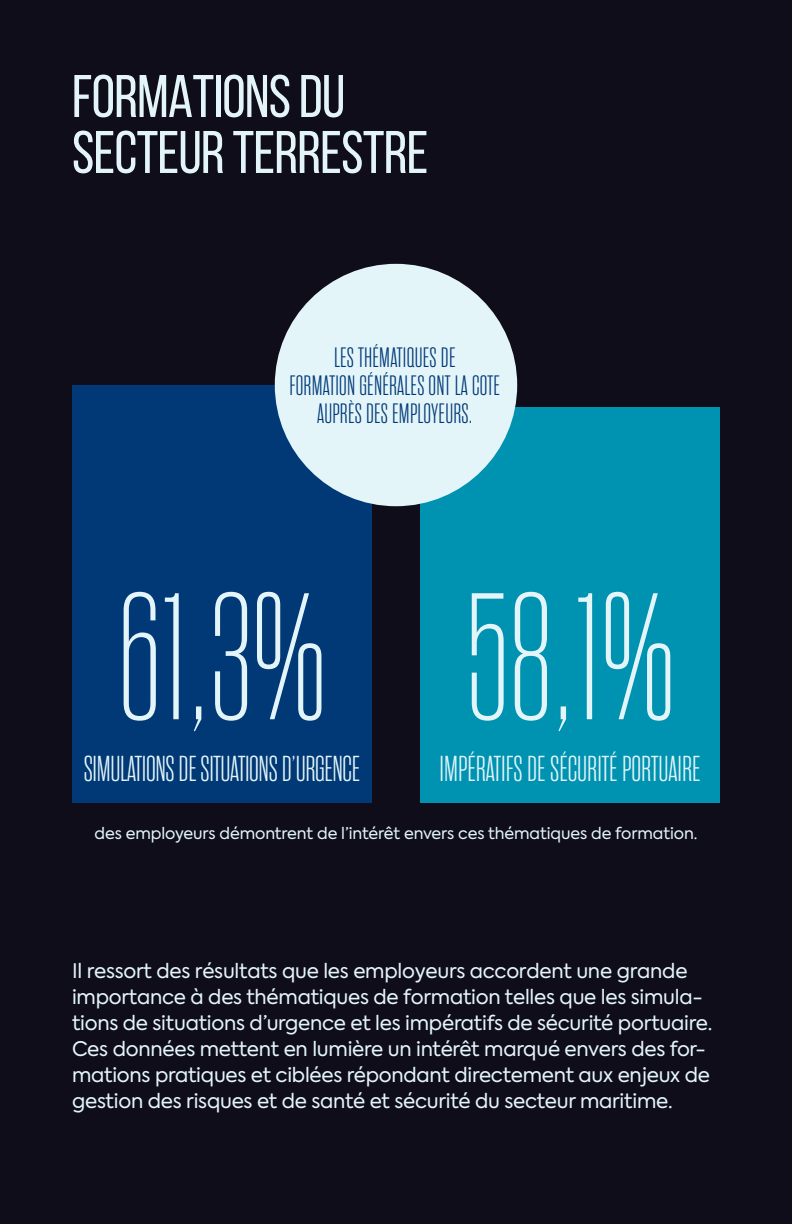
<style>
.page{position:relative;width:792px;height:1224px;background:#0f0d19}
.page>*{position:absolute;margin:0;border:0;box-sizing:border-box;transform-origin:0 0}
.t1{font:100 180px "Rama Gothic M";color:#e4f5fa}
.t2{font:60px/56px "Bebas Neue";letter-spacing:-.01em;color:#e4f5fa}
.t3{font:300 36px "Rama Gothic M";letter-spacing:-.01em;color:#e4f5fa}
.t4{font:300 28px/28px "Rama Gothic M";letter-spacing:.01em;color:#003976;text-align:center}
.t5{font:20px/26px "Axiforma";letter-spacing:-.01em;color:#e4f5fa}
.t6{font:16px "Axiforma";letter-spacing:-.005em;color:#e4f5fa}
</style>
<div class="page">
<div style="left:72px;top:385px;width:300px;height:418px;background:#003976"></div>
<div style="left:420px;top:407px;width:300px;height:396px;background:#0093b1"></div>
<div style="left:275px;top:264px;width:242px;height:242px;background:#e4f5fa;border-radius:50%"></div>
<h2 class="t2" style="left:72px;top:68px;width:358px">FORMATIONS DU<br>SECTEUR TERRESTRE</h2>
<h3 class="t4" style="left:290px;top:344px;width:212px">LES THÉMATIQUES DE<br>FORMATION GÉNÉRALES ONT LA COTE<br>AUPRÈS DES EMPLOYEURS.</h3>
<h1 class="t1" style="left:118px;top:571px;width:559px">61,3% 58,1%</h1>
<h3 class="t3" style="left:84px;top:752px;width:278px">SIMULATIONS DE SITUATIONS D’URGENCE</h3>
<h3 class="t3" style="left:440px;top:752px;width:262px">IMPÉRATIFS DE SÉCURITÉ PORTUAIRE</h3>
<p class="t6" style="left:95px;top:823px;width:604px">des employeurs démontrent de l’intérêt envers ces thématiques de formation.</p>
<p class="t5" style="left:72px;top:958px;width:642px">Il ressort des résultats que les employeurs accordent une grande importance à des thématiques de formation telles que les simula&shy;tions de situations d’urgence et les impératifs de sécurité portuaire.<br>Ces données mettent en lumière un intérêt marqué envers des for&shy;mations pratiques et ciblées répondant directement aux enjeux de gestion des risques et de santé et sécurité du secteur maritime.</p>
</div>
